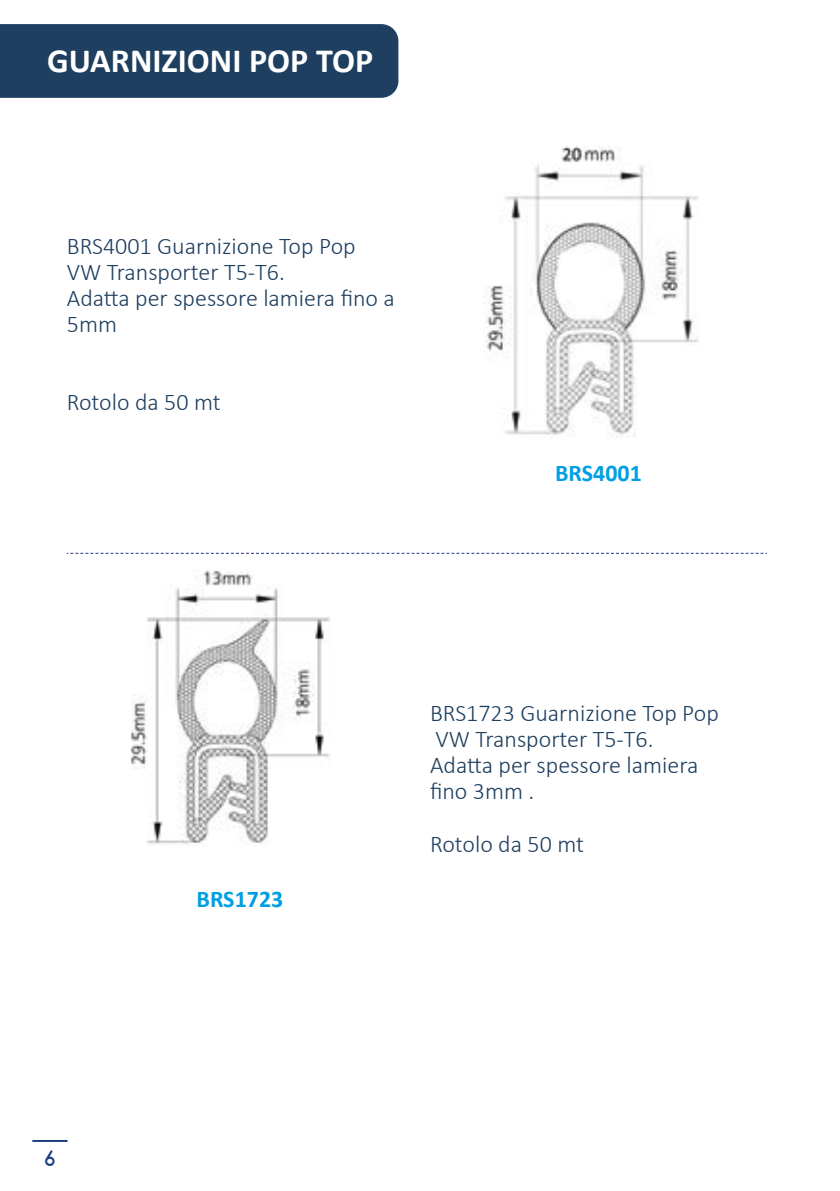
<style>
.page{position:relative;width:840px;height:1191px;background:#fff}
.page>*{position:absolute;margin:0;border:0;box-sizing:border-box;transform-origin:0 0}
.t1{font:700 34px "Calibri";color:#fff}
.t2{font:300 24px/26px "Calibri";color:#1e3f5f}
.t3{font:700 24px "Calibri";color:#009fe3}
.t4{font:700 20px "Comfortaa";color:#1d3e7f}
</style>
<div class="page">
<hr style="left:32px;top:1140px;width:35px;height:2px;background:#1d3e7f">
<div style="left:0;top:24px;width:398px;height:74px;background:#1e3f5f"></div>
<svg style="left:67px;top:553px;width:699px;height:1px"></svg>
<img style="left:485px;top:146px;width:214px;height:292px">
<img style="left:131px;top:570px;width:199px;height:276px">
<h1 class="t1" style="left:47px;top:36px;width:327px">GUARNIZIONI POP TOP</h1>
<p class="t2" style="left:67px;top:233px;width:329px">BRS4001 Guarnizione Top Pop<br>VW Transporter T5-T6.<br>Adatta per spessore lamiera fino a<br>5mm</p>
<p class="t2" style="left:67px;top:389px;width:155px">Rotolo da 50 mt</p>
<p class="t3" style="left:555px;top:456px;width:88px">BRS4001</p>
<p class="t3" style="left:196px;top:882px;width:88px">BRS1723</p>
<p class="t2" style="left:430px;top:700px;width:290px">BRS1723 Guarnizione Top Pop<br>VW Transporter T5-T6.<br>Adatta per spessore lamiera fino 3mm .</p>
<p class="t2" style="left:430px;top:830px;width:155px">Rotolo da 50 mt</p>
<p class="t4" style="left:44px;top:1145px;width:12px">6</p>
</div>
